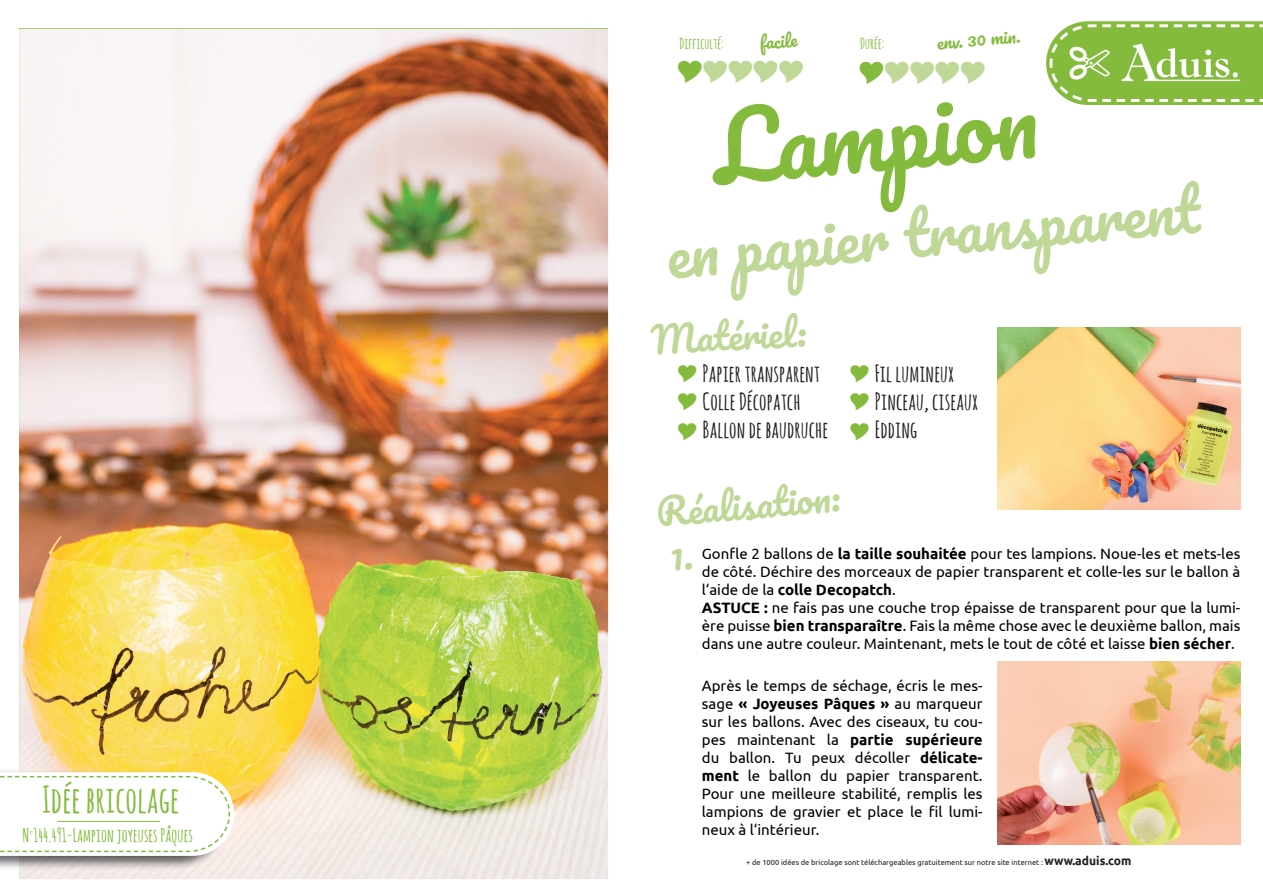
<style>
.page{position:relative;width:1263px;height:893px;background:#fff}
.page>*{position:absolute;margin:0;border:0;box-sizing:border-box;transform-origin:0 0}
.t1{font:91.5px "Pacifico";color:#85bb3d}
.t2{font:60px "Pacifico";color:#bfd898}
.t3{font:36.75px "Pacifico";color:#bfd898}
.t4{font:700 36.45px "Amatic SC";color:#85bb3d}
.t5{font:700 23.25px/27.9px "Amatic SC";color:#231f20}
.t6{font:700 18.45px "Amatic SC";color:#85bb3d}
.t7{font:17.25px "Pacifico";color:#85bb3d}
.t8{font:15px/18px "Ubuntu";color:#000}
.t9{font:700 15px "Amatic SC";color:#85bb3d}
.t10{font:7.5px "Ubuntu";color:#231f20}
.s1{font-weight:700}
.s2{font-weight:700;font-size:12px}
</style>
<div class="page">
<img style="left:19px;top:29px;width:589px;height:850px">
<svg style="left:1046px;top:21px;width:217px;height:84px;background:#9ac65f"></svg>
<img style="left:0;top:769px;width:229px;height:101px">
<svg style="left:0;top:772px;width:234px;height:84px"></svg>
<hr style="left:58px;top:821px;width:102px;height:1px;background:#85bb3d">
<img style="left:997px;top:662px;width:243px;height:182px">
<img style="left:997px;top:327px;width:243px;height:183px">
<h3 class="t4" style="left:42px;top:773px;width:139px">Idée bricolage</h3>
<p class="t6" style="left:23px;top:822px;width:172px">N<sup>°</sup>144.491-Lampion joyeuses Pâques</p>
<p class="t9" style="left:679px;top:33px;width:46px">Difficulté:</p>
<p class="t7" style="left:759px;top:34px;width:39px;rotate:-5deg">facile</p>
<p class="t9" style="left:860px;top:33px;width:26px">Durée:</p>
<p class="t7" style="left:936px;top:34px;width:85px;rotate:-5deg">env. 30 min.</p>
<h1 class="t1" style="left:710px;top:101px;width:327px;rotate:-5deg">Lampion</h1>
<h2 class="t2" style="left:663px;top:224px;width:536px;rotate:-5deg">en papier transparent</h2>
<h3 class="t3" style="left:650px;top:321px;width:157px;rotate:-3deg">Matériel:</h3>
<h3 class="t5" style="left:703px;top:359px;width:127px">Papier transparent<br>Colle Décopatch<br>Ballon de baudruche</h3>
<h3 class="t5" style="left:875px;top:359px;width:105px">Fil lumineux<br>Pinceau, ciseaux<br>Edding</h3>
<h3 class="t3" style="left:655px;top:493px;width:186px;rotate:-5deg">Réalisation:</h3>
<p class="t8" style="left:702px;top:545px;width:540px">Gonfle 2 ballons de <span class="s1">la taille souhaitée</span> pour tes lampions. Noue-les et mets-les de côté. Déchire des morceaux de papier transparent et colle-les sur le ballon à l‘aide de la <span class="s1">colle Decopatch</span>.<br><span class="s1">ASTUCE :</span> ne fais pas une couche trop épaisse de transparent pour que la lumi&shy;ère puisse <span class="s1">bien transparaître</span>. Fais la même chose avec le deuxième ballon, mais dans une autre couleur. Maintenant, mets le tout de côté et laisse <span class="s1">bien sécher</span>.</p>
<p class="t8" style="left:702px;top:676px;width:282px;text-align:justify">Après le temps de séchage, écris le mes&shy;sage <span class="s1">« Joyeuses Pâques »</span> au marqueur sur les ballons. Avec des ciseaux, tu cou&shy;pes maintenant la <span class="s1">partie supérieure </span>du ballon. Tu peux décoller <span class="s1">délicate&shy;ment</span> le ballon du papier transparent.<br>Pour une meilleure stabilité, remplis les lampions de gravier et place le fil lumi&shy;neux à l‘intérieur.</p>
<p class="t10" style="left:746px;top:858px;width:387px">+ de 1000 idées de bricolage sont téléchargeables gratuitement sur notre site internet : <span class="s2">www.aduis.com</span></p>
</div>
